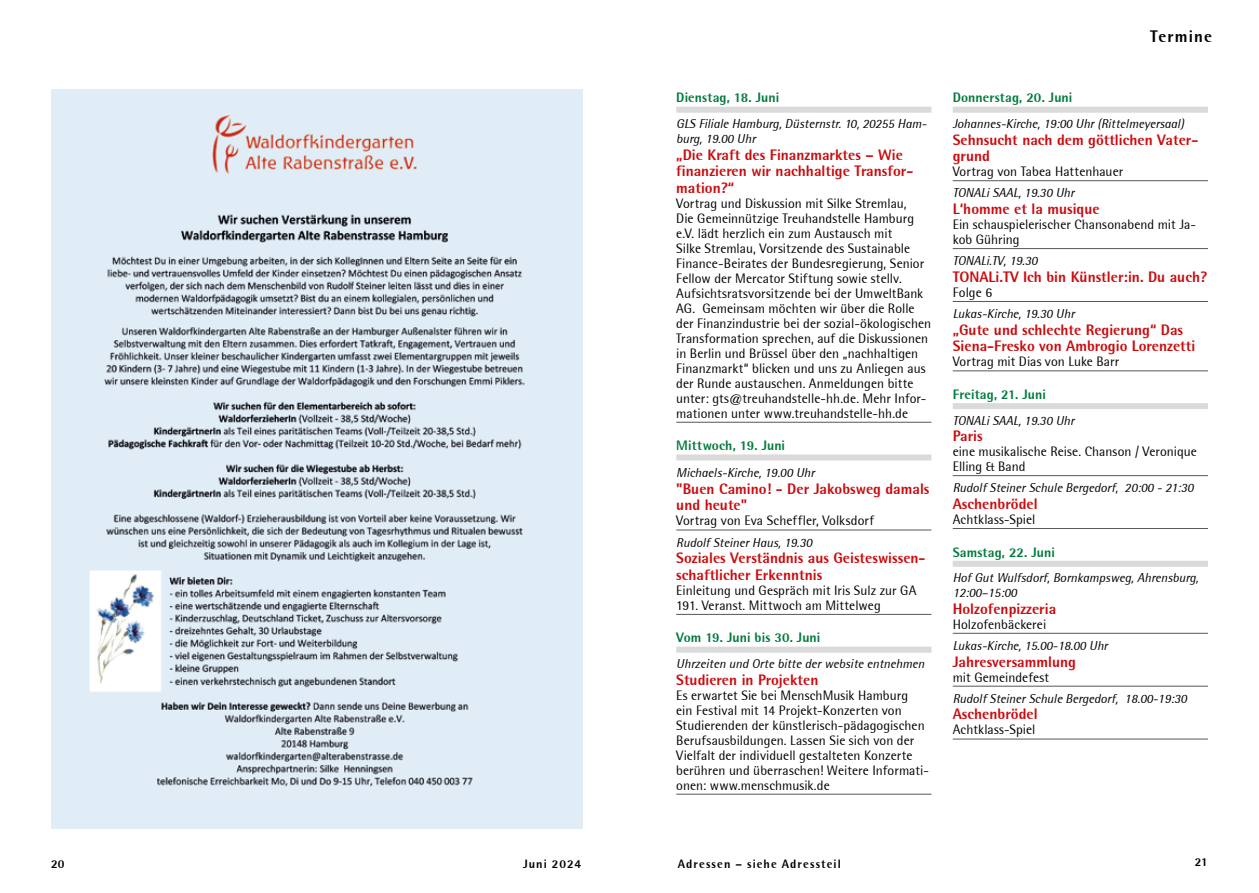
<style>
.page{position:relative;width:1259px;height:893px;background:#fff}
.page>*{position:absolute;margin:0;border:0;box-sizing:border-box;transform-origin:0 0}
.t1{font:800 16.5px "Rotis Semi Sans";letter-spacing:.07em;color:#000}
.t2{font:800 15px/16.5px "Rotis Semi Sans";color:#c90c0f}
.t3{font:13.5px/15px "Rotis Semi Sans";letter-spacing:.005em;color:#000}
.t4{font:800 13.5px "Rotis Semi Sans";letter-spacing:.01em;color:#007a3c}
.t5{font:italic 12.75px/15px "Rotis Semi Sans";color:#000}
.t6{font:800 12px "Rotis Semi Sans";letter-spacing:.085em;color:#000}
</style>
<div class="page">
<div style="left:676px;top:107px;width:255px;height:6px;background:#dadada"></div>
<hr style="left:676px;top:422px;width:255px;height:1px;background:#575756">
<div style="left:676px;top:454px;width:255px;height:6px;background:#dadada"></div>
<hr style="left:676px;top:530px;width:255px;height:1px;background:#575756">
<hr style="left:676px;top:614px;width:255px;height:1px;background:#575756">
<div style="left:676px;top:647px;width:255px;height:6px;background:#dadada"></div>
<hr style="left:676px;top:794px;width:255px;height:1px;background:#575756">
<div style="left:952px;top:107px;width:256px;height:6px;background:#dadada"></div>
<hr style="left:952px;top:180px;width:256px;height:1px;background:#575756">
<hr style="left:952px;top:248px;width:256px;height:1px;background:#575756">
<hr style="left:952px;top:301px;width:256px;height:1px;background:#575756">
<hr style="left:952px;top:370px;width:256px;height:1px;background:#575756">
<div style="left:952px;top:403px;width:256px;height:6px;background:#dadada"></div>
<hr style="left:952px;top:475px;width:256px;height:1px;background:#575756">
<hr style="left:952px;top:528px;width:256px;height:1px;background:#575756">
<div style="left:952px;top:561px;width:256px;height:6px;background:#dadada"></div>
<hr style="left:952px;top:633px;width:256px;height:1px;background:#575756">
<hr style="left:952px;top:686px;width:256px;height:1px;background:#575756">
<hr style="left:952px;top:739px;width:256px;height:1px;background:#575756">
<img style="left:51px;top:89px;width:532px;height:739px">
<p class="t6" style="left:51px;top:856px;width:15px">20</p>
<p class="t6" style="left:523px;top:856px;width:60px">Juni 2024</p>
<p class="t4" style="left:676px;top:89px;width:105px">Dienstag, 18. Juni</p>
<p class="t5" style="left:676px;top:116px;width:252px">GLS Filiale Hamburg, Düsternstr. 10, 20255 Ham&shy;burg, 19.00 Uhr</p>
<p class="t2" style="left:676px;top:146px;width:238px">„Die Kraft des Finanzmarktes – Wie finanzieren wir nachhaltige Transfor&shy;mation?“</p>
<p class="t3" style="left:676px;top:195px;width:256px">Vortrag und Diskussion mit Silke Stremlau,<br>Die Gemeinnützige Treuhandstelle Hamburg e.V. lädt herzlich ein zum Austausch mit<br>Silke Stremlau, Vorsitzende des Sustainable Finance-Beirates der Bundesregierung, Senior Fellow der Mercator Stiftung sowie stellv.<br>Aufsichtsratsvorsitzende bei der UmweltBank AG. Gemeinsam möchten wir über die Rolle der Finanzindustrie bei der sozial-ökologischen Transformation sprechen, auf die Diskussionen in Berlin und Brüssel über den „nachhaltigen Finanzmarkt“ blicken und uns zu Anliegen aus der Runde austauschen. Anmeldungen bitte unter: gts@treuhandstelle-hh.de. Mehr Infor&shy;mationen unter www.treuhandstelle-hh.de</p>
<p class="t4" style="left:676px;top:437px;width:110px">Mittwoch, 19. Juni</p>
<p class="t5" style="left:676px;top:465px;width:140px">Michaels-Kirche, 19.00 Uhr</p>
<p class="t2" style="left:676px;top:480px;width:255px">"Buen Camino! - Der Jakobsweg damals und heute"</p>
<p class="t3" style="left:676px;top:513px;width:199px">Vortrag von Eva Scheffler, Volksdorf</p>
<p class="t5" style="left:676px;top:535px;width:137px">Rudolf Steiner Haus, 19.30</p>
<p class="t2" style="left:676px;top:550px;width:251px">Soziales Verständnis aus Geisteswissen&shy;schaftlicher Erkenntnis</p>
<p class="t3" style="left:676px;top:583px;width:242px">Einleitung und Gespräch mit Iris Sulz zur GA<br>191. Veranst. Mittwoch am Mittelweg</p>
<p class="t4" style="left:676px;top:629px;width:146px">Vom 19. Juni bis 30. Juni</p>
<p class="t5" style="left:676px;top:656px;width:250px">Uhrzeiten und Orte bitte der website entnehmen</p>
<p class="t2" style="left:676px;top:671px;width:144px">Studieren in Projekten</p>
<p class="t3" style="left:676px;top:687px;width:254px">Es erwartet Sie bei MenschMusik Hamburg<br>ein Festival mit 14 Projekt-Konzerten von Studierenden der künstlerisch-pädagogischen Berufsausbildungen. Lassen Sie sich von der Vielfalt der individuell gestalteten Konzerte berühren und überraschen! Weitere Informati&shy;onen: www.menschmusik.de</p>
<p class="t1" style="left:1150px;top:26px;width:63px">Termine</p>
<p class="t4" style="left:952px;top:89px;width:121px">Donnerstag, 20. Juni</p>
<p class="t5" style="left:952px;top:116px;width:233px">Johannes-Kirche, 19:00 Uhr (Rittelmeyersaal)</p>
<p class="t2" style="left:952px;top:131px;width:247px">Sehnsucht nach dem göttlichen Vater&shy;grund</p>
<p class="t3" style="left:952px;top:164px;width:172px">Vortrag von Tabea Hattenhauer</p>
<p class="t5" style="left:952px;top:185px;width:123px">TONALi SAAL, 19.30 Uhr</p>
<p class="t2" style="left:952px;top:200px;width:148px">L‘homme et la musique</p>
<p class="t3" style="left:952px;top:217px;width:245px">Ein schauspielerischer Chansonabend mit Ja&shy;kob Gühring</p>
<p class="t5" style="left:952px;top:253px;width:86px">TONALi.TV, 19.30</p>
<p class="t2" style="left:952px;top:268px;width:256px">TONALi.TV Ich bin Künstler:in. Du auch?</p>
<p class="t3" style="left:952px;top:285px;width:41px">Folge 6</p>
<p class="t5" style="left:952px;top:306px;width:123px">Lukas-Kirche, 19.30 Uhr</p>
<p class="t2" style="left:952px;top:321px;width:244px">„Gute und schlechte Regierung“ Das<br>Siena-Fresko von Ambrogio Lorenzetti</p>
<p class="t3" style="left:952px;top:354px;width:168px">Vortrag mit Dias von Luke Barr</p>
<p class="t4" style="left:952px;top:386px;width:95px">Freitag, 21. Juni</p>
<p class="t5" style="left:952px;top:412px;width:123px">TONALi SAAL, 19.30 Uhr</p>
<p class="t2" style="left:952px;top:427px;width:32px">Paris</p>
<p class="t3" style="left:952px;top:444px;width:246px">eine musikalische Reise. Chanson / Veronique<br>Elling &amp; Band</p>
<p class="t5" style="left:952px;top:480px;width:242px">Rudolf Steiner Schule Bergedorf, 20:00 - 21:30</p>
<p class="t2" style="left:952px;top:495px;width:86px">Aschenbrödel</p>
<p class="t3" style="left:952px;top:512px;width:84px">Achtklass-Spiel</p>
<p class="t4" style="left:952px;top:543px;width:104px">Samstag, 22. Juni</p>
<p class="t5" style="left:952px;top:570px;width:247px">Hof Gut Wulfsdorf, Bornkampsweg, Ahrensburg,<br>12:00–15:00</p>
<p class="t2" style="left:952px;top:600px;width:105px">Holzofenpizzeria</p>
<p class="t3" style="left:952px;top:616px;width:95px">Holzofenbäckerei</p>
<p class="t5" style="left:952px;top:638px;width:157px">Lukas-Kirche, 15.00-18.00 Uhr</p>
<p class="t2" style="left:952px;top:653px;width:125px">Jahresversammlung</p>
<p class="t3" style="left:952px;top:669px;width:98px">mit Gemeindefest</p>
<p class="t5" style="left:952px;top:691px;width:235px">Rudolf Steiner Schule Bergedorf, 18.00-19:30</p>
<p class="t2" style="left:952px;top:706px;width:86px">Aschenbrödel</p>
<p class="t3" style="left:952px;top:722px;width:84px">Achtklass-Spiel</p>
<p class="t6" style="left:678px;top:856px;width:165px">Adressen – siehe Adressteil</p>
<p class="t6" style="left:1195px;top:855px;width:14px">21</p>
</div>
